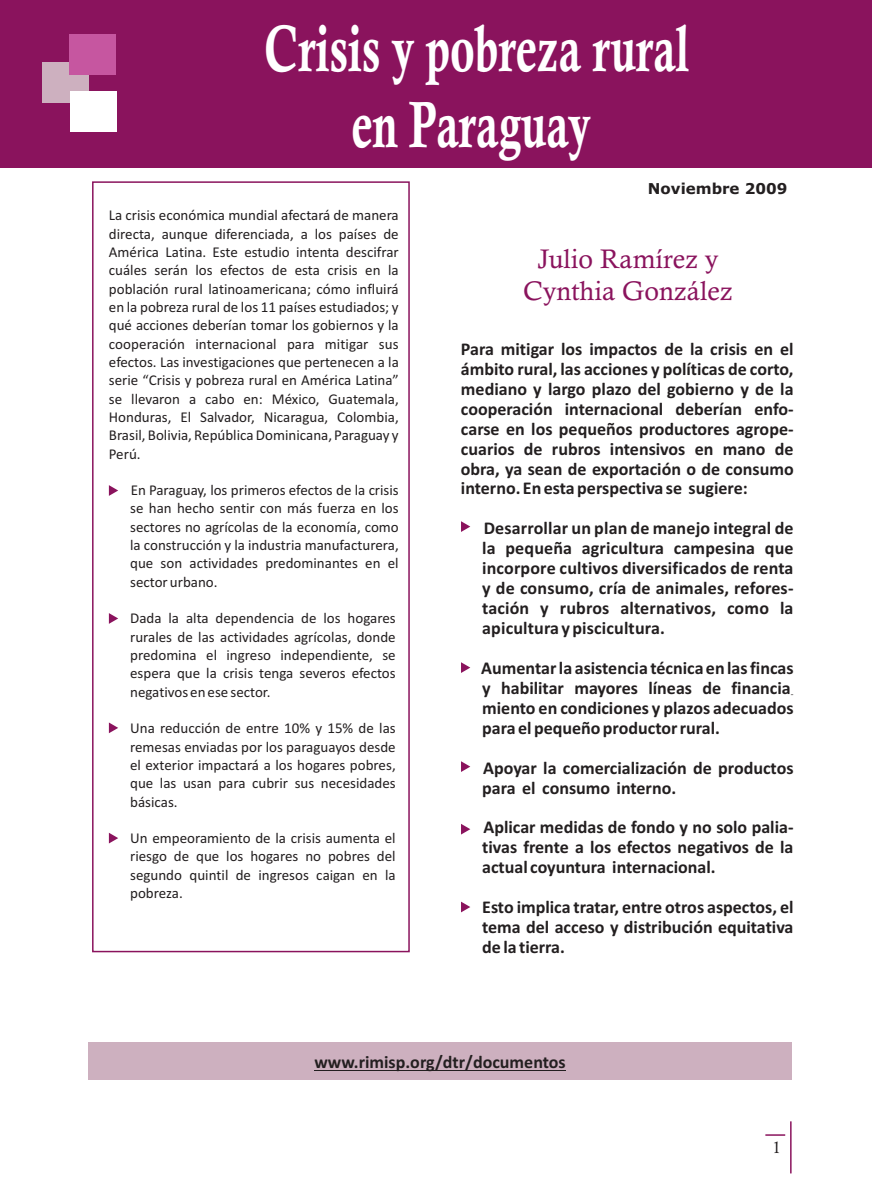
<style>
.page{position:relative;width:872px;height:1191px;background:#fff}
.page>*{position:absolute;margin:0;border:0;box-sizing:border-box;transform-origin:0 0}
.t1{font:700 65.7px/75.3px "Calisto";color:#fff;text-align:center;scale:.69 1}
.t2{font:27px/31.2px "Calisto";color:#8a135d;text-align:center}
.t3{font:700 18px/20px "Calibri";color:#231f20;text-align:justify}
.t4{font:16.5px "Calisto";color:#231f20}
.t5{font:15px/18.3px "Calibri";color:#231f20;text-align:justify}
.t6{font:700 15px "Verdana";color:#231f20}
</style>
<div class="page">
<div style="left:0;top:0;width:872px;height:168px;background:#8a135d"></div>
<div style="left:88px;top:1042px;width:704px;height:37px;background:#cdb0bf"></div>
<hr style="left:314px;top:1070px;width:251px;height:1px;background:#231f20">
<div style="left:42px;top:62px;width:47px;height:41px;background:#cdb0bf"></div>
<div style="left:69px;top:34px;width:47px;height:41px;background:#c656a0"></div>
<div style="left:70px;top:91px;width:47px;height:40px;background:#fff"></div>
<div style="left:92px;top:181px;width:318px;height:771px;border:2px solid #8a135d"></div>
<svg style="left:765px;top:1134px;width:20px;height:1px"></svg>
<hr style="left:790px;top:1121px;width:1px;height:52px;background:#8a135d">
<svg style="left:109px;top:485px;width:9px;height:11px"></svg>
<svg style="left:109px;top:613px;width:9px;height:11px"></svg>
<svg style="left:109px;top:722px;width:9px;height:11px"></svg>
<svg style="left:109px;top:833px;width:9px;height:10px"></svg>
<svg style="left:461px;top:662px;width:9px;height:11px"></svg>
<svg style="left:461px;top:761px;width:9px;height:11px"></svg>
<svg style="left:461px;top:824px;width:9px;height:10px"></svg>
<svg style="left:461px;top:901px;width:9px;height:11px"></svg>
<svg style="left:461px;top:521px;width:9px;height:11px"></svg>
<h1 class="t1" style="left:264px;top:17px;width:618px">Crisis y pobreza rural en Paraguay</h1>
<p class="t6" style="left:648px;top:183px;width:141px">Noviembre 2009</p>
<p class="t5" style="left:109px;top:207px;width:291px">La crisis económica mundial afectará de manera directa, aunque diferenciada, a los países de América Latina. Este estudio intenta descifrar cuáles serán los efectos de esta crisis en la población rural latinoamericana; cómo influirá en la pobreza rural de los 11 países estudiados; y qué acciones deberían tomar los gobiernos y la cooperación internacional para mitigar sus efectos. Las investigaciones que pertenecen a la serie “Crisis y pobreza rural en América Latina” se llevaron a cabo en: México, Guatemala, Honduras, El Salvador, Nicaragua, Colombia, Brasil, Bolivia, República Dominicana, Paraguay y Perú.</p>
<p class="t5" style="left:130px;top:482px;width:270px">En Paraguay, los primeros efectos de la crisis se han hecho sentir con más fuerza en los sectores no agrícolas de la economía, como la construcción y la industria manufacturera, que son actividades predominantes en el sector urbano.</p>
<p class="t5" style="left:130px;top:610px;width:267px">Dada la alta dependencia de los hogares rurales de las actividades agrícolas, donde predomina el ingreso independiente, se espera que la crisis tenga severos efectos negativos en ese sector.</p>
<p class="t5" style="left:130px;top:720px;width:267px">Una reducción de entre 10% y 15% de las remesas enviadas por los paraguayos desde el exterior impactará a los hogares pobres, que las usan para cubrir sus necesidades básicas.</p>
<p class="t5" style="left:130px;top:830px;width:267px">Un empeoramiento de la crisis aumenta el riesgo de que los hogares no pobres del segundo quintil de ingresos caigan en la pobreza.</p>
<h2 class="t2" style="left:523px;top:246px;width:211px">Julio Ramírez y<br>Cynthia González</h2>
<p class="t3" style="left:461px;top:340px;width:334px">Para mitigar los impactos de la crisis en el ámbito rural, las acciones y políticas de corto, mediano y largo plazo del gobierno y de la cooperación internacional deberían enfo&shy;carse en los pequeños productores agrope&shy;cuarios de rubros intensivos en mano de obra, ya sean de exportación o de consumo interno. En esta perspectiva se sugiere:</p>
<p class="t3" style="left:482px;top:520px;width:313px">Desarrollar un plan de manejo integral de la pequeña agricultura campesina que incorpore cultivos diversificados de renta y de consumo, cría de animales, refores&shy;tación y rubros alternativos, como la apicultura y piscicultura.</p>
<p class="t3" style="left:481px;top:659px;width:314px">Aumentar la asistencia técnica en las fincas y habilitar mayores líneas de financia&shy;miento en condiciones y plazos adecuados para el pequeño productor rural.</p>
<p class="t3" style="left:482px;top:759px;width:313px">Apoyar la comercialización de productos para el consumo interno.</p>
<p class="t3" style="left:482px;top:819px;width:313px">Aplicar medidas de fondo y no solo palia&shy;tivas frente a los efectos negativos de la actual coyuntura internacional.</p>
<p class="t3" style="left:482px;top:898px;width:313px">Esto implica tratar, entre otros aspectos, el tema del acceso y distribución equitativa de la tierra.</p>
<p class="t3" style="left:314px;top:1054px;width:253px">www.rimisp.org/dtr/documentos</p>
<p class="t4" style="left:772px;top:1141px;width:10px">1</p>
</div>
